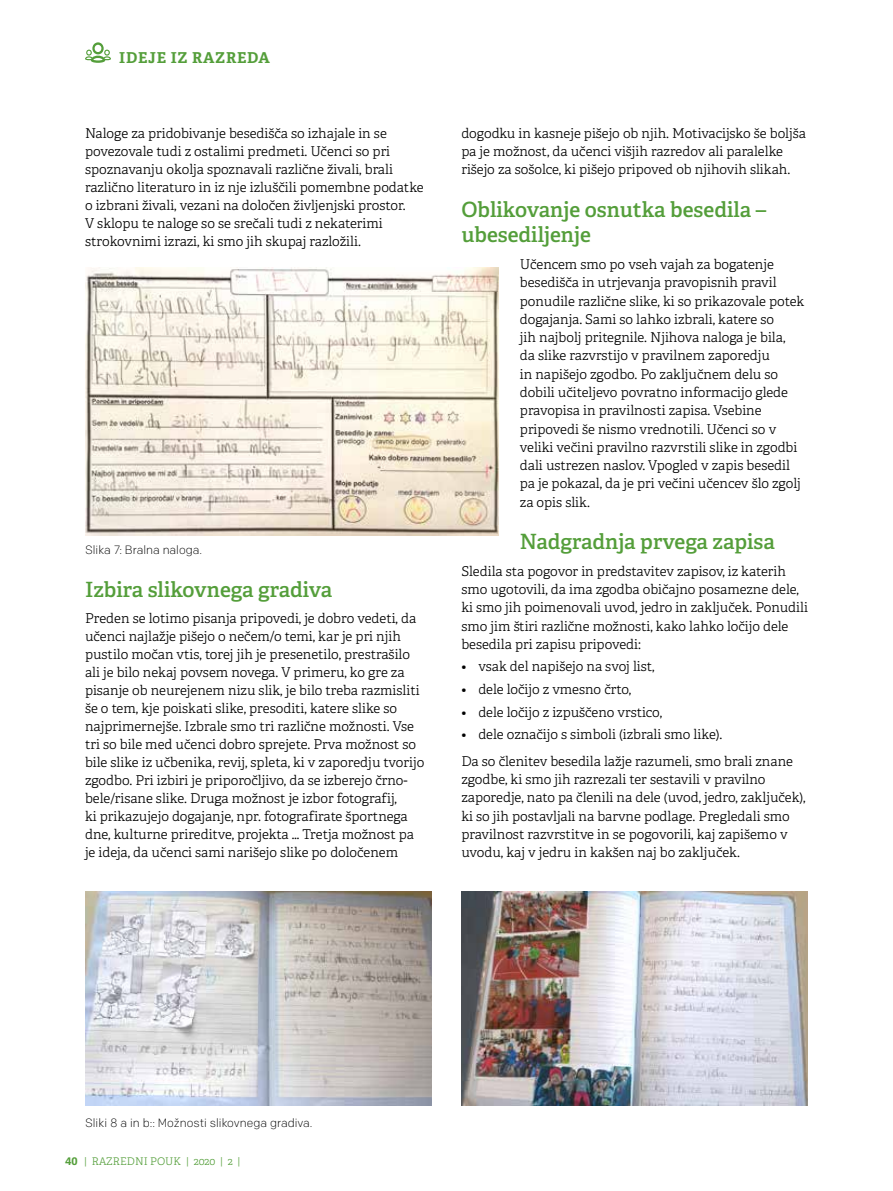
<style>
.page{position:relative;width:893px;height:1191px;background:#fff}
.page>*{position:absolute;margin:0;border:0;box-sizing:border-box;transform-origin:0 0}
.t1{font:600 21px/25.5px "Adelle";color:#549e3a}
.t2{font:700 15px "Adelle";letter-spacing:.05em;color:#549e3a}
.t3{font:300 13.5px/18.3px "Adelle";color:#000}
.t4{font:300 12px "Chrono";color:#000}
.t5{font:300 10.5px "Adelle";color:#549e3a}
.s1{font-family:"Adelle Sans";font-weight:700}
</style>
<div class="page">
<svg style="left:85px;top:42px;width:26px;height:21px"></svg>
<img style="left:85px;top:268px;width:414px;height:267px">
<img style="left:461px;top:891px;width:347px;height:214px">
<img style="left:85px;top:891px;width:347px;height:214px">
<p class="t2" style="left:119px;top:48px;width:152px">IDEJE IZ RAZREDA</p>
<p class="t3" style="left:85px;top:124px;width:340px">Naloge za pridobivanje besedišča so izhajale in se povezovale tudi z ostalimi predmeti. Učenci so pri spoznavanju okolja spoznavali različne živali, brali različno literaturo in iz nje izluščili pomembne podatke o izbrani živali, vezani na določen življenjski prostor.<br>V sklopu te naloge so se srečali tudi z nekaterimi strokovnimi izrazi, ki smo jih skupaj razložili.</p>
<p class="t3" style="left:461px;top:124px;width:346px">dogodku in kasneje pišejo ob njih. Motivacijsko še boljša pa je možnost, da učenci višjih razredov ali paralelke rišejo za sošolce, ki pišejo pripoved ob njihovih slikah.</p>
<h1 class="t1" style="left:461px;top:197px;width:306px">Oblikovanje osnutka besedila – ubesediljenje</h1>
<p class="t3" style="left:520px;top:255px;width:286px">Učencem smo po vseh vajah za bogatenje besedišča in utrjevanja pravopisnih pravil ponudile različne slike, ki so prikazovale potek dogajanja. Sami so lahko izbrali, katere so<br>jih najbolj pritegnile. Njihova naloga je bila,<br>da slike razvrstijo v pravilnem zaporedju<br>in napišejo zgodbo. Po zaključnem delu so dobili učiteljevo povratno informacijo glede pravopisa in pravilnosti zapisa. Vsebine pripovedi še nismo vrednotili. Učenci so v veliki večini pravilno razvrstili slike in zgodbi dali ustrezen naslov. Vpogled v zapis besedil pa je pokazal, da je pri večini učencev šlo zgolj za opis slik.</p>
<h1 class="t1" style="left:520px;top:529px;width:256px">Nadgradnja prvega zapisa</h1>
<p class="t3" style="left:461px;top:562px;width:348px">Sledila sta pogovor in predstavitev zapisov, iz katerih smo ugotovili, da ima zgodba običajno posamezne dele, ki smo jih poimenovali uvod, jedro in zaključek. Ponudili smo jim štiri različne možnosti, kako lahko ločijo dele besedila pri zapisu pripovedi:</p>
<p class="t3" style="left:461px;top:658px;width:195px">• vsak del napišejo na svoj list,</p>
<p class="t3" style="left:461px;top:680px;width:171px">• dele ločijo z vmesno črto,</p>
<p class="t3" style="left:461px;top:703px;width:202px">• dele ločijo z izpuščeno vrstico,</p>
<p class="t3" style="left:461px;top:721px;width:333px;line-height:26.7px">• dele označijo s simboli (izbrali smo like).<br>Da so členitev besedila lažje razumeli, smo brali znane</p>
<p class="t3" style="left:461px;top:770px;width:346px">zgodbe, ki smo jih razrezali ter sestavili v pravilno zaporedje, nato pa členili na dele (uvod, jedro, zaključek), ki so jih postavljali na barvne podlage. Pregledali smo pravilnost razvrstitve in se pogovorili, kaj zapišemo v uvodu, kaj v jedru in kakšen naj bo zaključek.</p>
<p class="t4" style="left:85px;top:543px;width:119px">Slika 7: Bralna naloga.</p>
<h1 class="t1" style="left:85px;top:576px;width:249px">Izbira slikovnega gradiva</h1>
<p class="t3" style="left:85px;top:609px;width:341px">Preden se lotimo pisanja pripovedi, je dobro vedeti, da učenci najlažje pišejo o nečem/o temi, kar je pri njih pustilo močan vtis, torej jih je presenetilo, prestrašilo ali je bilo nekaj povsem novega. V primeru, ko gre za pisanje ob neurejenem nizu slik, je bilo treba razmisliti še o tem, kje poiskati slike, presoditi, katere slike so najprimernejše. Izbrale smo tri različne možnosti. Vse tri so bile med učenci dobro sprejete. Prva možnost so bile slike iz učbenika, revij, spleta, ki v zaporedju tvorijo zgodbo. Pri izbiri je priporočljivo, da se izberejo črno&shy;bele/risane slike. Druga možnost je izbor fotografij,<br>ki prikazujejo dogajanje, npr. fotografirate športnega dne, kulturne prireditve, projekta … Tretja možnost pa je ideja, da učenci sami narišejo slike po določenem</p>
<p class="t4" style="left:85px;top:1115px;width:229px">Sliki 8 a in b:: Možnosti slikovnega gradiva.</p>
<p class="t5" style="left:65px;top:1154px;width:177px"><span class="s1">40</span> | RAZREDNI POUK | 2020 | 2 |</p>
</div>
